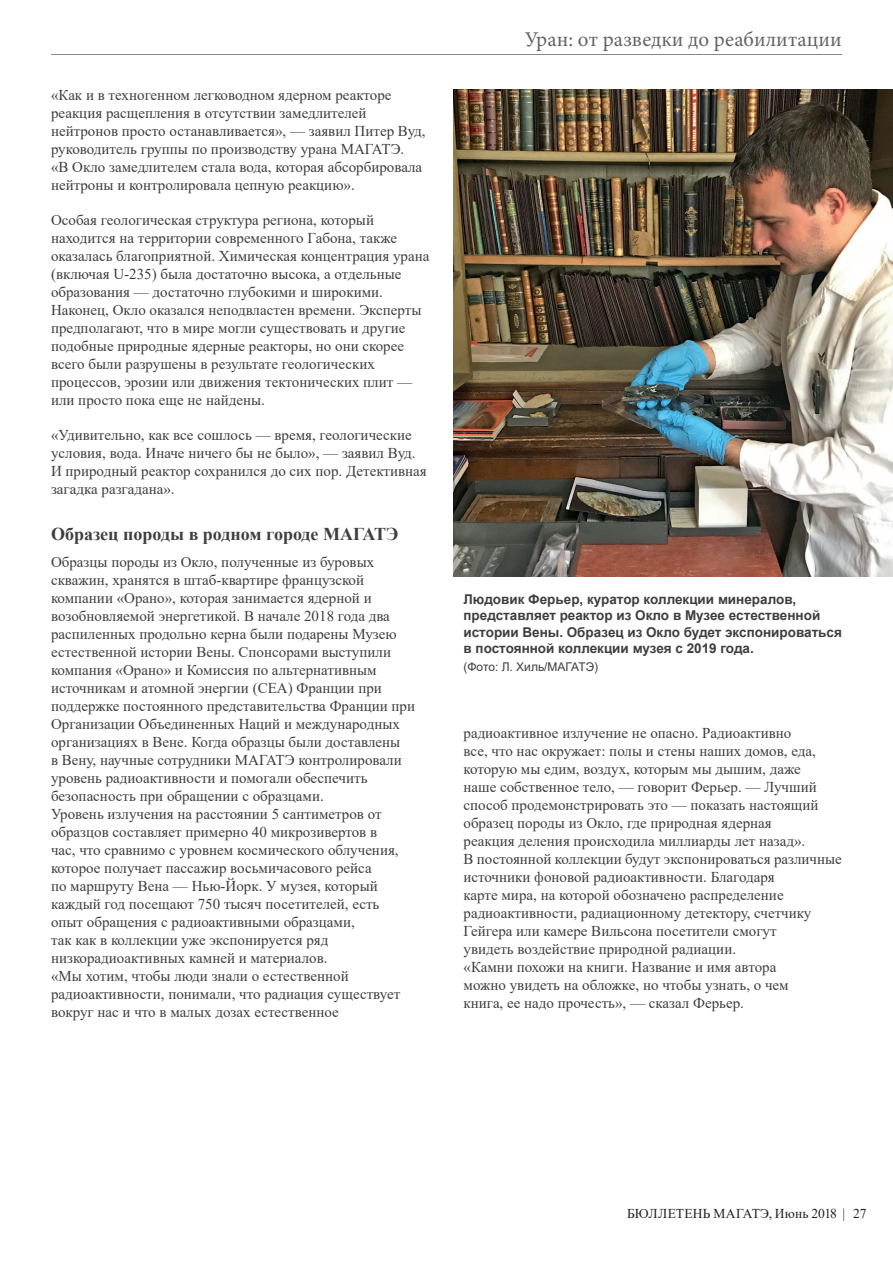
<style>
.page{position:relative;width:893px;height:1263px;background:#fff}
.page>*{position:absolute;margin:0;border:0;box-sizing:border-box;transform-origin:0 0}
.t1{font:21px "Minion Pro";letter-spacing:.005em;color:#636366}
.t2{font:700 18px "Times New Roman";color:#3e3e3f}
.t3{font:15px/18px "Times New Roman";color:#3e3e3f}
.t4{font:700 13.5px/16.2px "Arial";color:#3e3e3f}
.t5{font:13.5px "Times New Roman";letter-spacing:.005em;color:#231f20}
.t6{font:12px "Arial";color:#3e3e3f}
</style>
<div class="page">
<hr style="left:51px;top:54px;width:791px;height:1px;background:#87898c">
<img style="left:454px;top:89px;width:439px;height:488px">
<p class="t3" style="left:51px;top:85px;width:376px">«Как и в техногенном легководном ядерном реакторе реакция расщепления в отсутствии замедлителей нейтронов просто останавливается», — заявил Питер Вуд, руководитель группы по производству урана МАГАТЭ.<br>«В Окло замедлителем стала вода, которая абсорбировала нейтроны и контролировала цепную реакцию».</p>
<p class="t3" style="left:51px;top:210px;width:380px">Особая геологическая структура региона, который находится на территории современного Габона, также оказалась благоприятной. Химическая концентрация урана (включая U-235) была достаточно высока, а отдельные образования — достаточно глубокими и широкими.<br>Наконец, Окло оказался неподвластен времени. Эксперты предполагают, что в мире могли существовать и другие подобные природные ядерные реакторы, но они скорее всего были разрушены в результате геологических процессов, эрозии или движения тектонических плит — или просто пока еще не найдены.</p>
<p class="t3" style="left:51px;top:425px;width:377px">«Удивительно, как все сошлось — время, геологические условия, вода. Иначе ничего бы не было», — заявил Вуд.<br>И природный реактор сохранился до сих пор. Детективная загадка разгадана».</p>
<p class="t2" style="left:51px;top:521px;width:349px">Образец породы в родном городе МАГАТЭ</p>
<p class="t3" style="left:51px;top:552px;width:366px">Образцы породы из Окло, полученные из буровых скважин, хранятся в штаб-квартире французской компании «Орано», которая занимается ядерной и возобновляемой энергетикой. В начале 2018 года два распиленных продольно керна были подарены Музею естественной истории Вены. Спонсорами выступили компания «Орано» и Комиссия по альтернативным источникам и атомной энергии (CEA) Франции при поддержке постоянного представительства Франции при Организации Объединенных Наций и международных организациях в Вене. Когда образцы были доставлены<br>в Вену, научные сотрудники МАГАТЭ контролировали уровень радиоактивности и помогали обеспечить безопасность при обращении с образцами.<br>Уровень излучения на расстоянии 5 сантиметров от образцов составляет примерно 40 микрозивертов в<br>час, что сравнимо с уровнем космического облучения, которое получает пассажир восьмичасового рейса<br>по маршруту Вена — Нью-Йорк. У музея, который каждый год посещают 750 тысяч посетителей, есть опыт обращения с радиоактивными образцами,<br>так как в коллекции уже экспонируется ряд низкорадиоактивных камней и материалов.<br>«Мы хотим, чтобы люди знали о естественной радиоактивности, понимали, что радиация существует вокруг нас и что в малых дозах естественное</p>
<h1 class="t1" style="left:525px;top:26px;width:319px">Уран: от разведки до реабилитации</h1>
<p class="t4" style="left:463px;top:591px;width:380px">Людовик Ферьер, куратор коллекции минералов, представляет реактор из Окло в Музее естественной истории Вены. Образец из Окло будет экспонироваться в постоянной коллекции музея с 2019 года.</p>
<p class="t6" style="left:463px;top:659px;width:136px">(Фото: Л. Хиль/МАГАТЭ)</p>
<p class="t3" style="left:463px;top:724px;width:380px">радиоактивное излучение не опасно. Радиоактивно<br>все, что нас окружает: полы и стены наших домов, еда, которую мы едим, воздух, которым мы дышим, даже<br>наше собственное тело, — говорит Ферьер. — Лучший способ продемонстрировать это — показать настоящий образец породы из Окло, где природная ядерная<br>реакция деления происходила миллиарды лет назад».<br>В постоянной коллекции будут экспонироваться различные источники фоновой радиоактивности. Благодаря<br>карте мира, на которой обозначено распределение радиоактивности, радиационному детектору, счетчику Гейгера или камере Вильсона посетители смогут<br>увидеть воздействие природной радиации.<br>«Камни похожи на книги. Название и имя автора<br>можно увидеть на обложке, но чтобы узнать, о чем<br>книга, ее надо прочесть», — сказал Ферьер.</p>
<p class="t5" style="left:627px;top:1204px;width:241px">БЮЛЛЕТЕНЬ МАГАТЭ, Июнь 2018 | 27</p>
</div>
